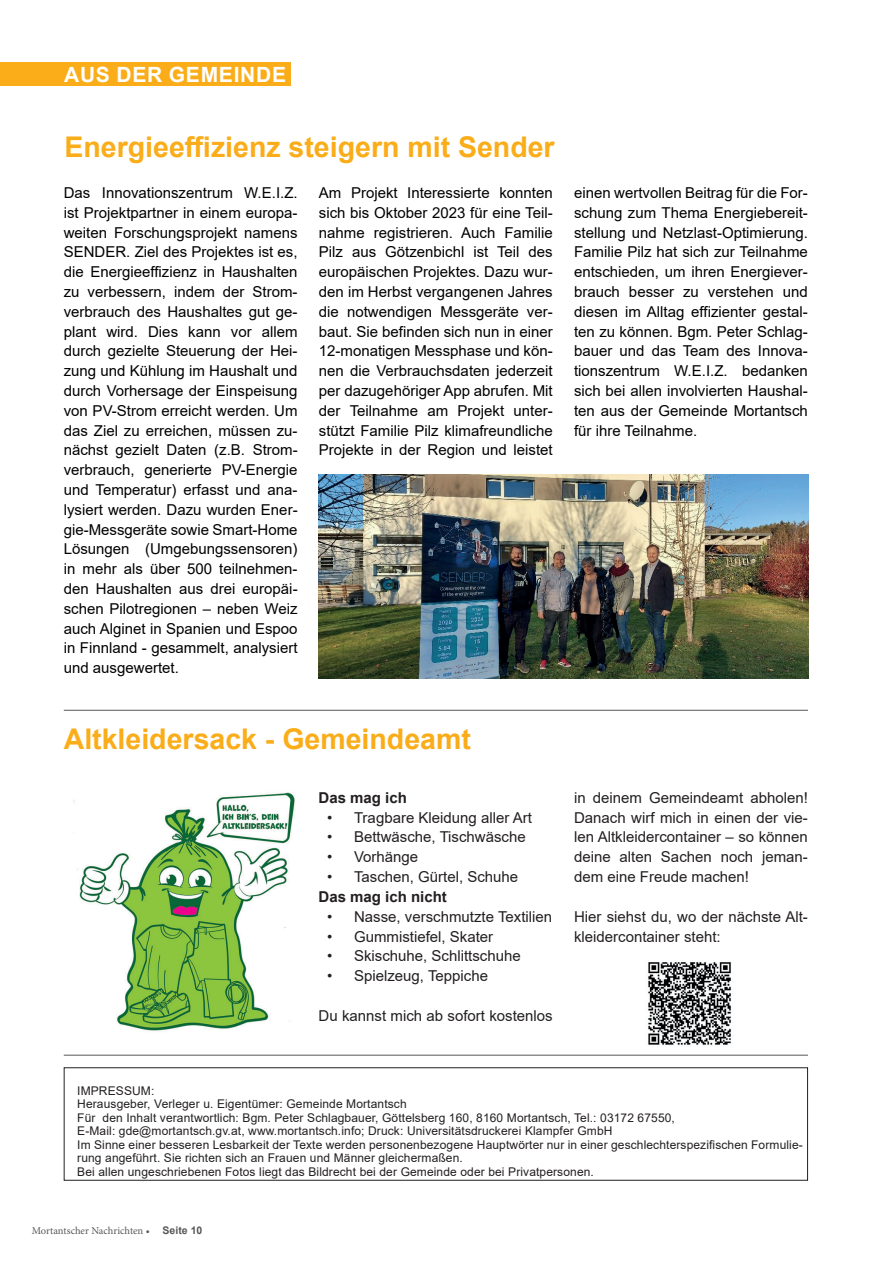
<style>
.page{position:relative;width:893px;height:1263px;background:#fff}
.page>*{position:absolute;margin:0;border:0;box-sizing:border-box;transform-origin:0 0}
.t1{font:700 28.5px "Arial";color:#faad19}
.t2{font:700 21px "Arial";letter-spacing:.035em;color:#fff}
.t3{font:15px/19.8px "Arial";color:#000001;text-align:justify}
.t4{font:15px/19.8px "Arial";color:#231f20;text-align:justify}
.t5{font:700 15px "Arial";color:#231f20}
.t6{font:12px/13.5px "Arial";letter-spacing:.01em;color:#231f20}
.t7{font:10.5px "Minion Pro";letter-spacing:-.005em;color:#57585a}
.s1{font-family:"Arial";font-weight:700}
</style>
<div class="page">
<hr style="left:64px;top:710px;width:744px;height:1px;background:#57585a">
<img style="left:319px;top:474px;width:489px;height:204px">
<img style="left:77px;top:792px;width:218px;height:240px">
<img style="left:648px;top:962px;width:83px;height:83px">
<div style="left:64px;top:1067px;width:744px;height:113px;border:1px solid #231f20"></div>
<hr style="left:64px;top:1055px;width:744px;height:1px;background:#57585a">
<div style="left:0;top:62px;width:290px;height:24px;background:#faad19"></div>
<h2 class="t2" style="left:64px;top:60px;width:223px">AUS DER GEMEINDE</h2>
<h1 class="t1" style="left:64px;top:126px;width:492px">Energieeffizienz steigern mit Sender</h1>
<p class="t3" style="left:64px;top:183px;width:235px">Das Innovationszentrum W.E.I.Z. ist Projektpartner in einem europa&shy;weiten Forschungsprojekt namens SENDER. Ziel des Projektes ist es, die Energieeffizienz in Haushalten zu verbessern, indem der Strom&shy;verbrauch des Haushaltes gut ge&shy;plant wird. Dies kann vor allem durch gezielte Steuerung der Hei&shy;zung und Kühlung im Haushalt und durch Vorhersage der Einspeisung von PV-Strom erreicht werden. Um das Ziel zu erreichen, müssen zu&shy;nächst gezielt Daten (z.B. Strom&shy;verbrauch, generierte PV-Energie und Temperatur) erfasst und ana&shy;lysiert werden. Dazu wurden Ener&shy;gie-Messgeräte sowie Smart-Home Lösungen (Umgebungssensoren) in mehr als über 500 teilnehmen&shy;den Haushalten aus drei europäi&shy;schen Pilotregionen – neben Weiz auch Alginet in Spanien und Espoo in Finnland - gesammelt, analysiert und ausgewertet.</p>
<p class="t3" style="left:319px;top:183px;width:235px">Am Projekt Interessierte konnten sich bis Oktober 2023 für eine Teil&shy;nahme registrieren. Auch Familie Pilz aus Götzenbichl ist Teil des europäischen Projektes. Dazu wur&shy;den im Herbst vergangenen Jahres die notwendigen Messgeräte ver&shy;baut. Sie befinden sich nun in einer 12-monatigen Messphase und kön&shy;nen die Verbrauchsdaten jederzeit per dazugehöriger App abrufen. Mit der Teilnahme am Projekt unter&shy;stützt Familie Pilz klimafreundliche Projekte in der Region und leistet</p>
<p class="t3" style="left:574px;top:183px;width:235px">einen wertvollen Beitrag für die For&shy;schung zum Thema Energiebereit&shy;stellung und Netzlast-Optimierung.<br>Familie Pilz hat sich zur Teilnahme entschieden, um ihren Energiever&shy;brauch besser zu verstehen und diesen im Alltag effizienter gestal&shy;ten zu können. Bgm. Peter Schlag&shy;bauer und das Team des Innova&shy;tionszentrum W.E.I.Z. bedanken sich bei allen involvierten Haushal&shy;ten aus der Gemeinde Mortantsch für ihre Teilnahme.</p>
<h1 class="t1" style="left:64px;top:719px;width:409px">Altkleidersack - Gemeindeamt</h1>
<p class="t5" style="left:319px;top:787px;width:90px">Das mag ich</p>
<p class="t4" style="left:327px;top:807px;width:206px">• Tragbare Kleidung aller Art</p>
<p class="t4" style="left:327px;top:827px;width:200px">• Bettwäsche, Tischwäsche</p>
<p class="t4" style="left:327px;top:847px;width:93px">• Vorhänge</p>
<p class="t4" style="left:327px;top:867px;width:193px">• Taschen, Gürtel, Schuhe</p>
<p class="t5" style="left:319px;top:886px;width:130px">Das mag ich nicht</p>
<p class="t4" style="left:327px;top:906px;width:227px">• Nasse, verschmutzte Textilien</p>
<p class="t4" style="left:327px;top:926px;width:168px">• Gummistiefel, Skater</p>
<p class="t4" style="left:327px;top:946px;width:195px">• Skischuhe, Schlittschuhe</p>
<p class="t4" style="left:327px;top:966px;width:162px">• Spielzeug, Teppiche</p>
<p class="t4" style="left:319px;top:1005px;width:236px">Du kannst mich ab sofort kostenlos</p>
<p class="t4" style="left:574px;top:788px;width:235px">in deinem Gemeindeamt abholen!<br>Danach wirf mich in einen der vie&shy;len Altkleidercontainer – so können deine alten Sachen noch jeman&shy;dem eine Freude machen!</p>
<p class="t4" style="left:574px;top:906px;width:235px">Hier siehst du, wo der nächste Alt&shy;kleidercontainer steht:</p>
<p class="t6" style="left:77px;top:1083px;width:727px">IMPRESSUM:<br>Herausgeber, Verleger u. Eigentümer: Gemeinde Mortantsch<br>Für den Inhalt verantwortlich: Bgm. Peter Schlagbauer, Göttelsberg 160, 8160 Mortantsch, Tel.: 03172 67550,<br>E-Mail: gde@mortantsch.gv.at, www.mortantsch.info; Druck: Universitätsdruckerei Klampfer GmbH<br>Im Sinne einer besseren Lesbarkeit der Texte werden personenbezogene Hauptwörter nur in einer geschlechterspezifischen Formulie&shy;rung angeführt. Sie richten sich an Frauen und Männer gleichermaßen.<br>Bei allen ungeschriebenen Fotos liegt das Bildrecht bei der Gemeinde oder bei Privatpersonen.</p>
<p class="t7" style="left:32px;top:1223px;width:172px">Mortantscher Nachrichten • <span class="s1">Seite 10</span></p>
</div>
